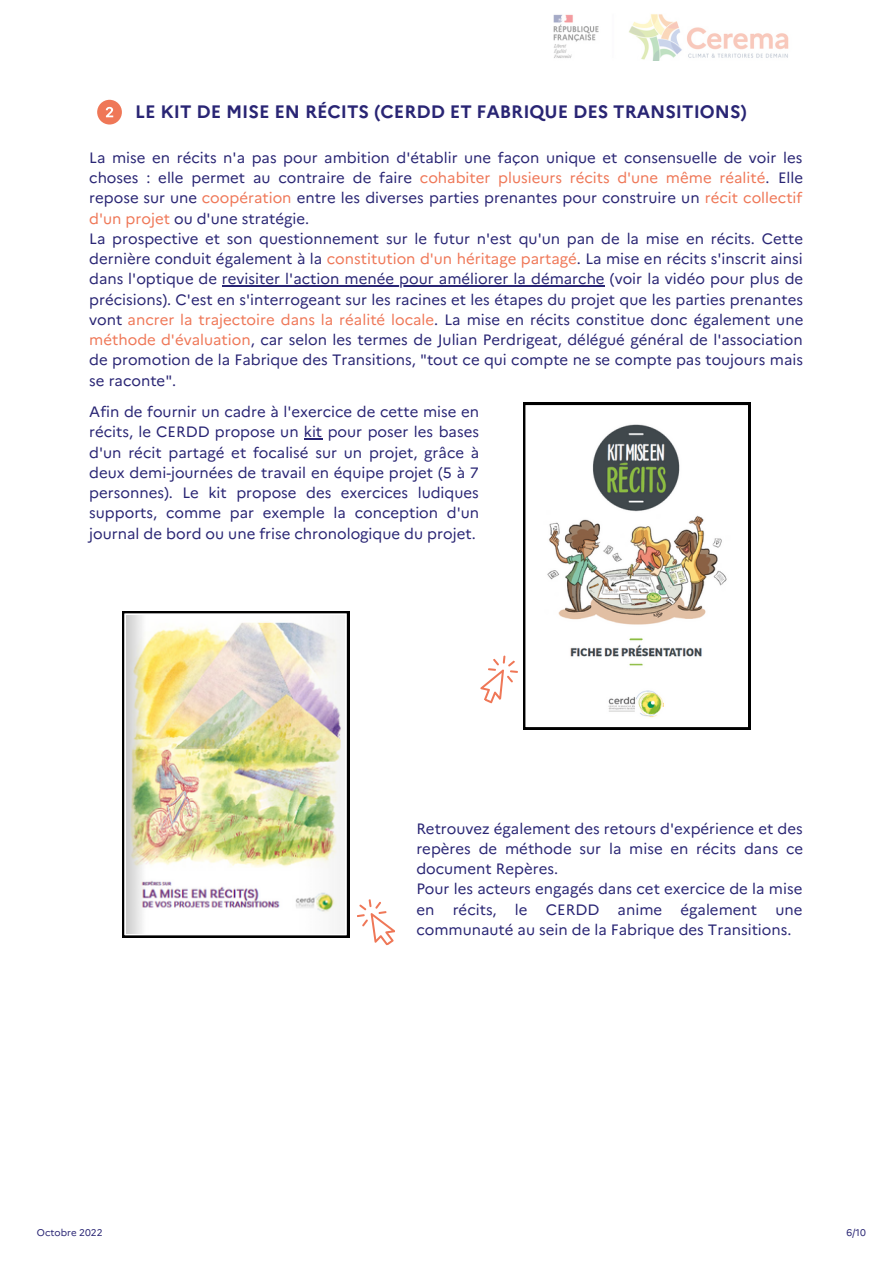
<style>
.page{position:relative;width:893px;height:1264px;background:#fff}
.page>*{position:absolute;margin:0;border:0;box-sizing:border-box;transform-origin:0 0}
.t1{font:700 18px "Marianne";color:#292574}
.t2{font:15px/20.2px "Marianne";color:#292574}
.t3{font:9.75px "Marianne";color:#292574}
.s1{color:#ef7757}
</style>
<div class="page">
<img style="left:553px;top:14px;width:236px;height:47px">
<svg style="left:97px;top:100px;width:25px;height:24px"></svg>
<svg style="left:523px;top:403px;width:227px;height:326px"></svg>
<svg style="left:122px;top:611px;width:227px;height:326px"></svg>
<img style="left:126px;top:615px;width:219px;height:318px">
<svg style="left:480px;top:655px;width:38px;height:49px"></svg>
<hr style="left:222px;top:285px;width:382px;height:2px;background:#292574">
<svg style="left:304px;top:438px;width:18px;height:1px"></svg>
<svg style="left:357px;top:899px;width:38px;height:47px"></svg>
<p class="t1" style="left:135px;top:100px;width:613px">LE KIT DE MISE EN RÉCITS (CERDD ET FABRIQUE DES TRANSITIONS)</p>
<p class="t2" style="left:89px;top:147px;width:715px">La mise en récits n'a pas pour ambition d'établir une façon unique et consensuelle de voir les choses : elle permet au contraire de faire <span class="s1">cohabiter plusieurs récits d'une même réalité</span>. Elle repose sur une <span class="s1">coopération</span> entre les diverses parties prenantes pour construire un <span class="s1">récit collectif d'un projet</span> ou d'une stratégie.<br>La prospective et son questionnement sur le futur n'est qu'un pan de la mise en récits. Cette dernière conduit également à la <span class="s1">constitution d'un héritage partagé</span>. La mise en récits s'inscrit ainsi dans l'optique de revisiter l'action menée pour améliorer la démarche (voir la vidéo pour plus de précisions). C'est en s'interrogeant sur les racines et les étapes du projet que les parties prenantes vont <span class="s1">ancrer la trajectoire dans la réalité locale</span>. La mise en récits constitue donc également une <span class="s1">méthode d'évaluation</span>, car selon les termes de Julian Perdrigeat, délégué général de l'association de promotion de la Fabrique des Transitions, "tout ce qui compte ne se compte pas toujours mais se raconte".</p>
<p class="t2" style="left:89px;top:401px;width:391px;text-align:justify">Afin de fournir un cadre à l'exercice de cette mise en récits, le CERDD propose un kit pour poser les bases d'un récit partagé et focalisé sur un projet, grâce à deux demi-journées de travail en équipe projet (5 à 7 personnes). Le kit propose des exercices ludiques supports, comme par exemple la conception d'un journal de bord ou une frise chronologique du projet.</p>
<p class="t2" style="left:416px;top:818px;width:388px">Retrouvez également des retours d'expérience et des repères de méthode sur la mise en récits dans ce document Repères.<br>Pour les acteurs engagés dans cet exercice de la mise en récits, le CERDD anime également une communauté au sein de la Fabrique des Transitions.</p>
<p class="t3" style="left:37px;top:1226px;width:67px">Octobre 2022</p>
<p class="t3" style="left:846px;top:1226px;width:21px">6/10</p>
</div>
